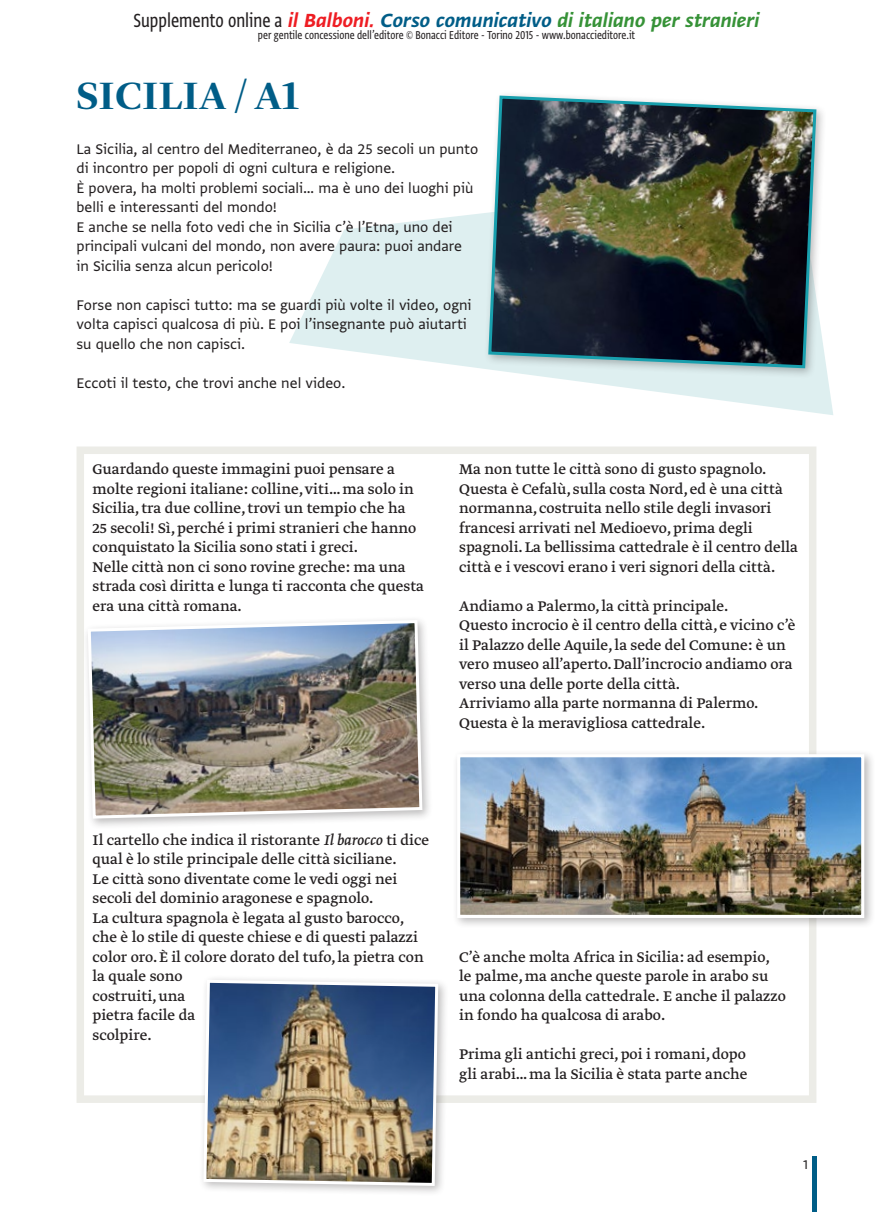
<style>
.page{position:relative;width:893px;height:1212px;background:#fff}
.page>*{position:absolute;margin:0;border:0;box-sizing:border-box;transform-origin:0 0}
._01_Titolo_0{font:500 45px "Greta Display Pro";letter-spacing:.01em;color:#005d87}
.t1{font:22.5px "Greta Sans Std Bld Ita";color:#369237}
.OP_brano{font:16.5px/19.5px "Greta Text Pro";color:#231f20}
.OP_testo{font:16.5px/19.5px "Greta Sans Std";color:#231f20}
.t2{font:15px "Greta Sans Std";color:#231f20}
.t3{font:13.5px "Greta Sans Cnd Std";color:#231f20}
.s1{font-family:"Greta Sans Cnd Std";color:#231f20}
.s2{color:#ee1d23}
.s3{color:#005d87}
.s4{font-style:italic}
</style>
<div class="page">
<hr style="left:812px;top:1156px;width:4px;height:56px;background:#005d87">
<svg style="left:289px;top:213px;width:544px;height:202px;fill:#deeff0"></svg>
<div style="left:77px;top:446px;width:739px;height:657px;border:8px solid #ecece7"></div>
<div style="left:199px;top:975px;width:250px;height:222px;background:#231f20;opacity:.3"></div>
<img style="left:202px;top:978px;width:238px;height:209px">
<div style="left:484px;top:91px;width:343px;height:288px;background:#231f20;opacity:.3"></div>
<img style="left:487px;top:94px;width:331px;height:276px">
<div style="left:83px;top:615px;width:351px;height:215px;background:#231f20;opacity:.3"></div>
<img style="left:86px;top:618px;width:338px;height:202px">
<div style="left:452px;top:749px;width:423px;height:180px;background:#231f20;opacity:.3"></div>
<img style="left:461px;top:758px;width:399px;height:156px">
<div style="left:457px;top:754px;width:407px;height:164px;border:3px solid #fff"></div>
<h2 class="t1" style="left:134px;top:7px;width:628px"><span class="s1">Supplemento online a</span> <span class="s2">il Balboni.</span> <span class="s3">Corso comunicativo</span> di italiano per stranieri</h2>
<p class="t3" style="left:258px;top:27px;width:379px">per gentile concessione dell’editore © Bonacci Editore - Torino 2015 - www.bonaccieditore.it</p>
<p class="_01_Titolo_0" style="left:77px;top:69px;width:224px">SICILIA / A1</p>
<p class="OP_testo" style="left:77px;top:139px;width:403px">La Sicilia, al centro del Mediterraneo, è da 25 secoli un punto di incontro per popoli di ogni cultura e religione.</p>
<p class="OP_testo" style="left:77px;top:178px;width:398px">È povera, ha molti problemi sociali… ma è uno dei luoghi più belli e interessanti del mondo!</p>
<p class="OP_testo" style="left:77px;top:217px;width:387px">E anche se nella foto vedi che in Sicilia c’è l’Etna, uno dei principali vulcani del mondo, non avere paura: puoi andare in Sicilia senza alcun pericolo!</p>
<p class="OP_testo" style="left:77px;top:295px;width:397px">Forse non capisci tutto: ma se guardi più volte il video, ogni volta capisci qualcosa di più. E poi l’insegnante può aiutarti su quello che non capisci.</p>
<p class="OP_testo" style="left:77px;top:373px;width:270px">Eccoti il testo, che trovi anche nel video.</p>
<p class="OP_brano" style="left:93px;top:460px;width:325px">Guardando queste immagini puoi pensare a molte regioni italiane: colline, viti… ma solo in Sicilia, tra due colline, trovi un tempio che ha 25 secoli! Sì, perché i primi stranieri che hanno conquistato la Sicilia sono stati i greci.</p>
<p class="OP_brano" style="left:93px;top:558px;width:333px">Nelle città non ci sono rovine greche: ma una strada così diritta e lunga ti racconta che questa era una città romana.</p>
<p class="OP_brano" style="left:459px;top:460px;width:309px">Ma non tutte le città sono di gusto spagnolo.</p>
<p class="OP_brano" style="left:459px;top:480px;width:340px">Questa è Cefalù, sulla costa Nord, ed è una città normanna, costruita nello stile degli invasori francesi arrivati nel Medioevo, prima degli spagnoli. La bellissima cattedrale è il centro della città e i vescovi erano i veri signori della città.</p>
<p class="OP_brano" style="left:459px;top:597px;width:271px">Andiamo a Palermo, la città principale.</p>
<p class="OP_brano" style="left:459px;top:616px;width:338px">Questo incrocio è il centro della città, e vicino c’è il Palazzo delle Aquile, la sede del Comune: è un vero museo all’aperto. Dall’incrocio andiamo ora verso una delle porte della città.</p>
<p class="OP_brano" style="left:459px;top:694px;width:301px">Arriviamo alla parte normanna di Palermo.<br>Questa è la meravigliosa cattedrale.</p>
<p class="OP_brano" style="left:93px;top:831px;width:338px">Il cartello che indica il ristorante <span class="s4">Il barocco</span> ti dice qual è lo stile principale delle città siciliane.</p>
<p class="OP_brano" style="left:93px;top:870px;width:306px">Le città sono diventate come le vedi oggi nei secoli del dominio aragonese e spagnolo.</p>
<p class="OP_brano" style="left:93px;top:909px;width:333px">La cultura spagnola è legata al gusto barocco, che è lo stile di queste chiese e di questi palazzi color oro. È il colore dorato del tufo, la pietra con la quale sono<br>costruiti, una<br>pietra facile da<br>scolpire.</p>
<p class="OP_brano" style="left:459px;top:948px;width:328px">C’è anche molta Africa in Sicilia: ad esempio, le palme, ma anche queste parole in arabo su una colonna della cattedrale. E anche il palazzo in fondo ha qualcosa di arabo.</p>
<p class="OP_brano" style="left:459px;top:1045px;width:290px">Prima gli antichi greci, poi i romani, dopo gli arabi… ma la Sicilia è stata parte anche</p>
<p class="t2" style="left:803px;top:1156px;width:6px">1</p>
</div>
